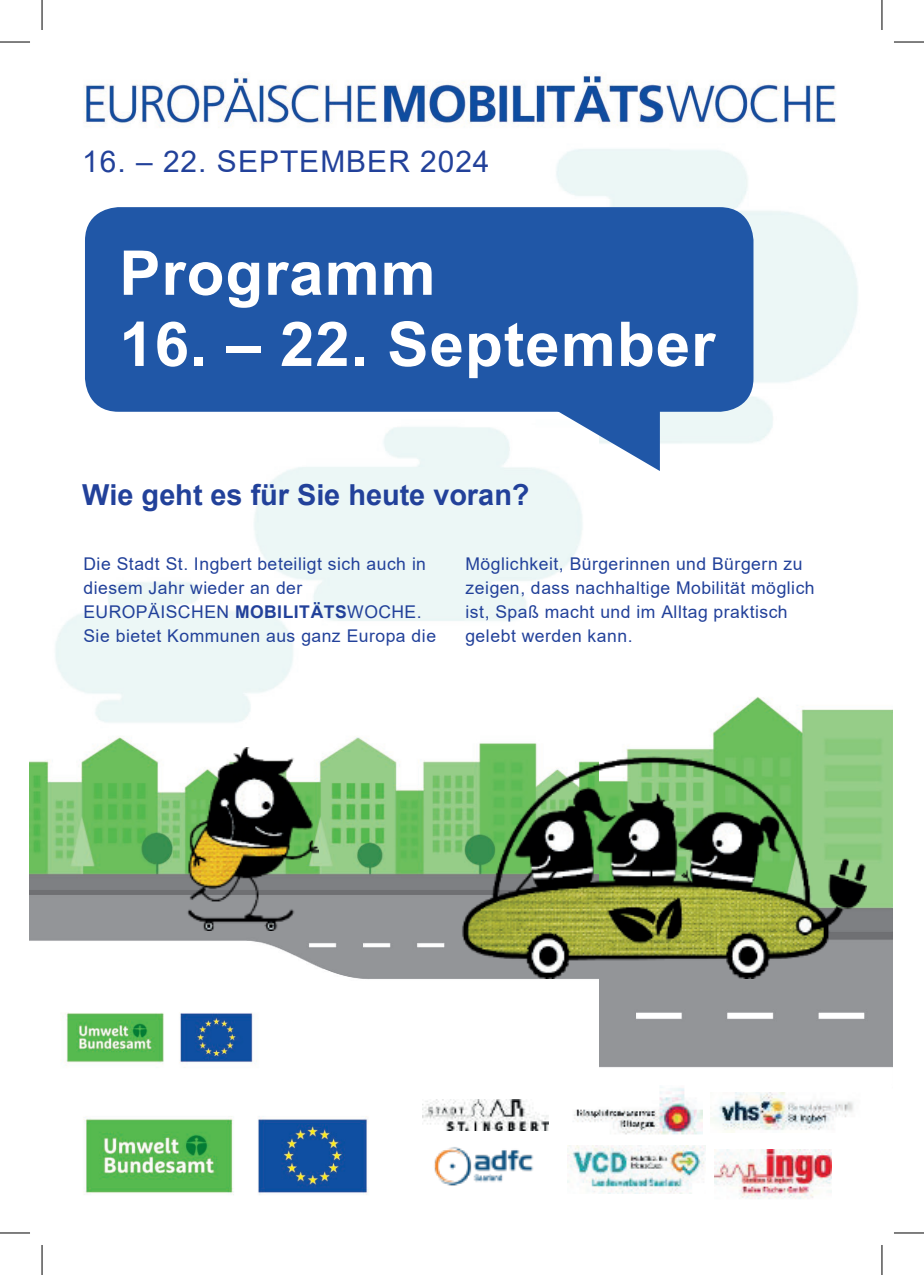
<style>
.page{position:relative;width:924px;height:1275px;background:#fff}
.page>*{position:absolute;margin:0;border:0;box-sizing:border-box;transform-origin:0 0}
.t1{font:700 61.8px "Arial";letter-spacing:.015em;color:#fff}
.t2{font:29.8px "Arial";letter-spacing:.035em;color:#22419a}
.t3{font:700 28.8px "Arial";letter-spacing:-.005em;color:#22419a}
.t4{font:17.6px/24.2px "Arial";letter-spacing:.03em;color:#22419a}
.s1{font-weight:700}
</style>
<div class="page">
<img style="left:83px;top:25px;width:809px;height:1225px">
<img style="left:30px;top:372px;width:568px;height:728px">
<div style="left:85px;top:207px;width:668px;height:205px;background:#2057a7;border-radius:34px"></div>
<svg style="left:520px;top:411px;width:139px;height:60px"></svg>
<img style="left:710px;top:1092px;width:153px;height:40px">
<img style="left:560px;top:1085px;width:142px;height:68px">
<img style="left:456px;top:747px;width:410px;height:231px">
<img style="left:422px;top:1099px;width:126px;height:31px">
<img style="left:159px;top:747px;width:159px;height:183px">
<img style="left:567px;top:1145px;width:138px;height:48px">
<img style="left:432px;top:1144px;width:114px;height:45px">
<img style="left:714px;top:1149px;width:117px;height:54px">
<hr style="left:880px;top:0;width:2px;height:30px;background:#fff">
<hr style="left:880px;top:1245px;width:2px;height:30px;background:#fff">
<hr style="left:0;top:42px;width:30px;height:1px;background:#000">
<hr style="left:893px;top:42px;width:30px;height:1px;background:#000">
<hr style="left:0;top:1232px;width:30px;height:1px;background:#000">
<hr style="left:893px;top:1232px;width:30px;height:1px;background:#000">
<hr style="left:42px;top:0;width:1px;height:30px;background:#000">
<hr style="left:42px;top:1245px;width:1px;height:30px;background:#000">
<hr style="left:881px;top:0;width:1px;height:30px;background:#000">
<hr style="left:881px;top:1245px;width:1px;height:30px;background:#000">
<h2 class="t2" style="left:82px;top:141px;width:408px">16. – 22. SEPTEMBER 2024</h2>
<h1 class="t1" style="left:119px;top:229px;width:317px">Programm</h1>
<h1 class="t1" style="left:119px;top:301px;width:597px">16. – 22. September</h1>
<h3 class="t3" style="left:82px;top:474px;width:448px">Wie geht es für Sie heute voran?</h3>
<p class="t4" style="left:83px;top:551px;width:354px">Die Stadt St. Ingbert beteiligt sich auch in diesem Jahr wieder an der EUROPÄISCHEN <span class="s1">MOBILITÄTS</span>WOCHE.<br>Sie bietet Kommunen aus ganz Europa die</p>
<p class="t4" style="left:465px;top:551px;width:350px">Möglichkeit, Bürgerinnen und Bürgern zu zeigen, dass nachhaltige Mobilität möglich ist, Spaß macht und im Alltag praktisch gelebt werden kann.</p>
</div>
